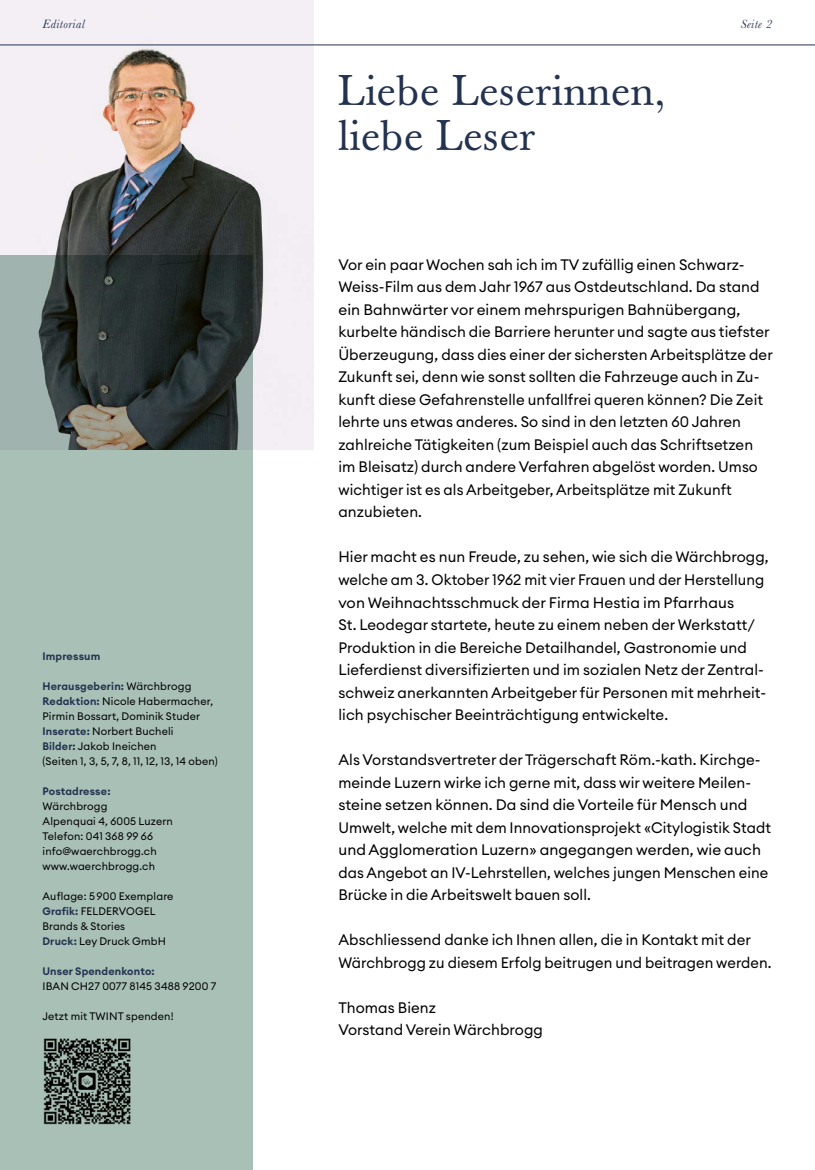
<style>
.page{position:relative;width:815px;height:1170px;background:#fff}
.page>*{position:absolute;margin:0;border:0;box-sizing:border-box;transform-origin:0 0}
.t1{font:42.5px/45px "Baskerville";letter-spacing:.02em;color:#23334f}
.t2{font:15px/22.5px "Euclid Circular A";letter-spacing:.005em;color:#000}
.t3{font:italic 12.5px "Baskerville";letter-spacing:.04em;color:#23334f}
.t4{font:10.75px/15px "Euclid Circular A";letter-spacing:.015em;color:#000}
.t5{font:600 10.75px "Euclid Circular A";letter-spacing:.015em;color:#23334f}
.s1{font-weight:600;color:#23334f}
</style>
<div class="page">
<img style="left:0;top:0;width:314px;height:450px">
<svg style="left:0;top:255px;width:253px;height:914px;background:#94a8a0"></svg>
<img style="left:43px;top:1036px;width:88px;height:89px">
<hr style="left:0;top:45px;width:815px;height:1px;background:#23334f">
<p class="t3" style="left:43px;top:15px;width:44px">Editorial</p>
<p class="t5" style="left:43px;top:649px;width:59px">Impressum</p>
<p class="t4" style="left:43px;top:678px;width:177px"><span class="s1">Herausgeberin:</span> Wärchbrogg<br><span class="s1">Redaktion:</span> Nicole Habermacher,<br>Pirmin Bossart, Dominik Studer<br><span class="s1">Inserate:</span> Norbert Bucheli<br><span class="s1">Bilder:</span> Jakob Ineichen<br>(Seiten 1, 3, 5, 7, 8, 11, 12, 13, 14 oben)</p>
<p class="t5" style="left:43px;top:784px;width:70px">Postadresse:</p>
<p class="t4" style="left:43px;top:798px;width:132px">Wärchbrogg<br>Alpenquai 4, 6005 Luzern<br>Telefon: 041 368 99 66 info@waerchbrogg.ch www.waerchbrogg.ch</p>
<p class="t4" style="left:43px;top:888px;width:132px">Auflage: 5 900 Exemplare<br><span class="s1">Grafik:</span> FELDERVOGEL<br>Brands &amp; Stories<br><span class="s1">Druck:</span> Ley Druck GmbH</p>
<p class="t5" style="left:43px;top:964px;width:114px">Unser Spendenkonto:</p>
<p class="t4" style="left:43px;top:978px;width:175px">IBAN CH27 0077 8145 3488 9200 7</p>
<p class="t4" style="left:43px;top:1008px;width:133px">Jetzt mit TWINT spenden!</p>
<h1 class="t1" style="left:338px;top:69px;width:328px">Liebe Leserinnen, liebe Leser</h1>
<p class="t3" style="left:741px;top:15px;width:33px">Seite 2</p>
<p class="t2" style="left:338px;top:253px;width:436px">Vor ein paar Wochen sah ich im TV zufällig einen Schwarz-Weiss-Film aus dem Jahr 1967 aus Ostdeutschland. Da stand ein Bahnwärter vor einem mehrspurigen Bahnübergang, kurbelte händisch die Barriere herunter und sagte aus tiefster Überzeugung, dass dies einer der sichersten Arbeitsplätze der Zukunft sei, denn wie sonst sollten die Fahrzeuge auch in Zu&shy;kunft diese Gefahrenstelle unfallfrei queren können? Die Zeit lehrte uns etwas anderes. So sind in den letzten 60 Jahren zahlreiche Tätigkeiten (zum Beispiel auch das Schriftsetzen im Bleisatz) durch andere Verfahren abgelöst worden. Umso wichtiger ist es als Arbeitgeber, Arbeitsplätze mit Zukunft anzubieten.</p>
<p class="t2" style="left:338px;top:545px;width:432px">Hier macht es nun Freude, zu sehen, wie sich die Wärchbrogg, welche am 3. Oktober 1962 mit vier Frauen und der Herstellung von Weihnachtsschmuck der Firma Hestia im Pfarrhaus<br>St. Leodegar startete, heute zu einem neben der Werkstatt/ Produktion in die Bereiche Detailhandel, Gastronomie und Lieferdienst diversifizierten und im sozialen Netz der Zentral&shy;schweiz anerkannten Arbeitgeber für Personen mit mehrheit&shy;lich psychischer Beeinträchtigung entwickelte.</p>
<p class="t2" style="left:338px;top:748px;width:434px">Als Vorstandsvertreter der Trägerschaft Röm.-kath. Kirchge&shy;meinde Luzern wirke ich gerne mit, dass wir weitere Meilen&shy;steine setzen können. Da sind die Vorteile für Mensch und Umwelt, welche mit dem Innovationsprojekt «Citylogistik Stadt und Agglomeration Luzern» angegangen werden, wie auch das Angebot an IV-Lehrstellen, welches jungen Menschen eine Brücke in die Arbeitswelt bauen soll.</p>
<p class="t2" style="left:338px;top:928px;width:435px">Abschliessend danke ich Ihnen allen, die in Kontakt mit der<br>Wärchbrogg zu diesem Erfolg beitrugen und beitragen werden.</p>
<p class="t2" style="left:338px;top:995px;width:206px">Thomas Bienz<br>Vorstand Verein Wärchbrogg</p>
</div>
